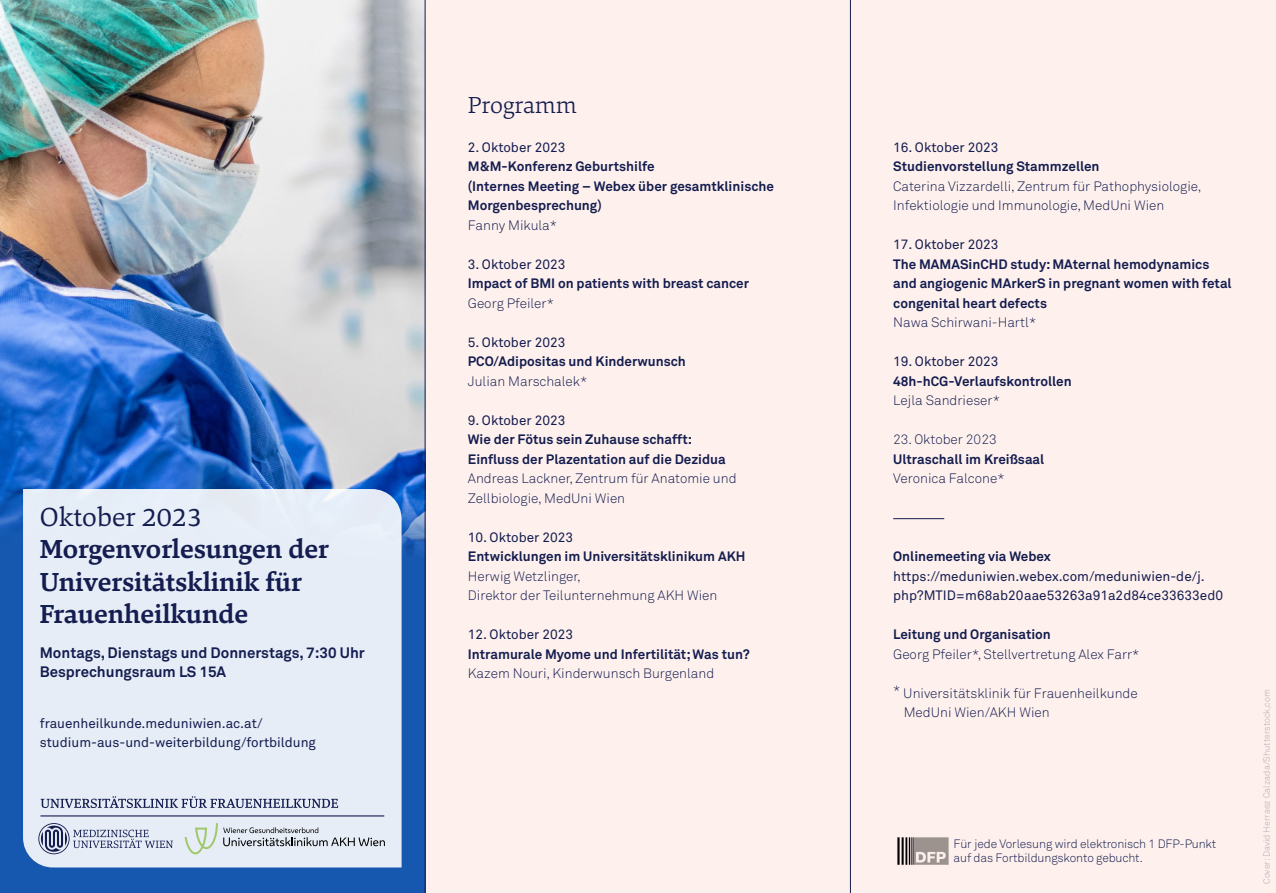
<style>
.page{position:relative;width:1276px;height:893px;background:#fff}
.page>*{position:absolute;margin:0;border:0;box-sizing:border-box;transform-origin:0 0}
.Cover_Weiß_Titel{font:700 27px "Danton";color:#141d50}
.Cover_Weiß_Titel-2{font:27px "Danton";color:#141d50}
.innen_Große_Überschr{font:300 24px "Danton";letter-spacing:-.005em;color:#141d50}
.t1{font:700 15px/19.5px "Akkurat Pro";color:#141d50}
.Überschrift{font:700 13.5px/19.5px "Akkurat Pro";color:#141d50}
.Fließtext{font:300 13.5px/19.5px "Akkurat Pro";color:#141d50}
.Uhrzeit{font:13.5px "Akkurat Pro";color:#141d50}
.Überschrift-2{font:13.5px/19.5px "Akkurat Pro";color:#141d50}
.Cover_weißF_Adresse{font:13.5px/19.5px "Akkurat Pro";color:#141d50}
.Fließtext-2{font:300 12px/13.5px "Akkurat Pro";letter-spacing:-.01em;color:#141d50}
.t2{font:300 9px "Akkurat Pro";color:#aeaeae}
</style>
<div class="page">
<div style="left:405px;top:0;width:871px;height:893px;background:#fef0ec"></div>
<hr style="left:893px;top:518px;width:51px;height:1px;background:#141d50">
<img style="left:897px;top:837px;width:52px;height:28px">
<img style="left:0;top:0;width:425px;height:464px">
<svg style="left:0;top:464px;width:425px;height:429px;background:#1e5fb5"></svg>
<div style="left:23px;top:489px;width:378px;height:378px;background:#e7edf6"></div>
<hr style="left:425px;top:0;width:1px;height:893px;background:#141d50">
<svg style="left:41px;top:796px;width:297px;height:12px;background:#a9b0c5"></svg>
<hr style="left:40px;top:815px;width:344px;height:1px;background:#141d50">
<svg style="left:185px;top:823px;width:200px;height:31px;background:#cfd6db"></svg>
<svg style="left:38px;top:823px;width:135px;height:31px;background:#bfc5d6"></svg>
<hr style="left:850px;top:0;width:1px;height:893px;background:#141d50">
<p class="Cover_Weiß_Titel-2" style="left:40px;top:499px;width:164px">Oktober 2023</p>
<p class="Cover_Weiß_Titel" style="left:40px;top:532px;width:291px">Morgenvorlesungen der</p>
<p class="Cover_Weiß_Titel" style="left:40px;top:564px;width:264px">Universitätsklinik für</p>
<p class="Cover_Weiß_Titel" style="left:40px;top:596px;width:210px">Frauenheilkunde</p>
<p class="t1" style="left:40px;top:642px;width:327px">Montags, Dienstags und Donnerstags, 7:30 Uhr<br>Besprechungsraum LS 15A</p>
<p class="Cover_weißF_Adresse" style="left:40px;top:713px;width:278px">frauenheilkunde.meduniwien.ac.at/ studium-aus-und-weiterbildung/fortbildung</p>
<p class="innen_Große_Überschr" style="left:468px;top:89px;width:110px">Programm</p>
<p class="Uhrzeit" style="left:468px;top:139px;width:99px">2. Oktober 2023</p>
<p class="Überschrift" style="left:468px;top:156px;width:188px">M&amp;M-Konferenz Geburtshilfe</p>
<p class="Überschrift" style="left:468px;top:176px;width:308px">(Internes Meeting – Webex über gesamtklinische</p>
<p class="Überschrift" style="left:468px;top:195px;width:135px">Morgenbesprechung)</p>
<p class="Fließtext" style="left:468px;top:215px;width:91px">Fanny Mikula*</p>
<p class="Uhrzeit" style="left:468px;top:256px;width:99px">3. Oktober 2023</p>
<p class="Überschrift" style="left:468px;top:273px;width:283px">Impact of BMI on patients with breast cancer</p>
<p class="Fließtext" style="left:468px;top:293px;width:88px">Georg Pfeiler*</p>
<p class="Uhrzeit" style="left:468px;top:334px;width:99px">5. Oktober 2023</p>
<p class="Überschrift" style="left:468px;top:351px;width:219px">PCO/Adipositas und Kinderwunsch</p>
<p class="Fließtext" style="left:468px;top:371px;width:121px">Julian Marschalek*</p>
<p class="Uhrzeit" style="left:468px;top:412px;width:99px">9. Oktober 2023</p>
<p class="Überschrift" style="left:468px;top:429px;width:259px">Wie der Fötus sein Zuhause schafft:<br>Einfluss der Plazentation auf die Dezidua</p>
<p class="Fließtext" style="left:468px;top:469px;width:270px">Andreas Lackner, Zentrum für Anatomie und<br>Zellbiologie, MedUni Wien</p>
<p class="Uhrzeit" style="left:468px;top:529px;width:107px">10. Oktober 2023</p>
<p class="Überschrift" style="left:468px;top:546px;width:279px">Entwicklungen im Universitätsklinikum AKH</p>
<p class="Fließtext" style="left:468px;top:566px;width:251px">Herwig Wetzlinger,<br>Direktor der Teilunternehmung AKH Wien</p>
<p class="Uhrzeit" style="left:468px;top:626px;width:107px">12. Oktober 2023</p>
<p class="Überschrift" style="left:468px;top:644px;width:284px">Intramurale Myome und Infertilität; Was tun?</p>
<p class="Fließtext" style="left:468px;top:664px;width:248px">Kazem Nouri, Kinderwunsch Burgenland</p>
<p class="Uhrzeit" style="left:893px;top:139px;width:107px">16. Oktober 2023</p>
<p class="Überschrift" style="left:893px;top:156px;width:208px">Studienvorstellung Stammzellen</p>
<p class="Fließtext" style="left:893px;top:176px;width:310px">Caterina Vizzardelli, Zentrum für Pathophysiologie,<br>Infektiologie und Immunologie, MedUni Wien</p>
<p class="Uhrzeit" style="left:893px;top:236px;width:107px">17. Oktober 2023</p>
<p class="Überschrift" style="left:893px;top:254px;width:340px">The MAMASinCHD study: MAternal hemodynamics and angiogenic MArkerS in pregnant women with fetal congenital heart defects</p>
<p class="Fließtext" style="left:893px;top:313px;width:144px">Nawa Schirwani-Hartl*</p>
<p class="Uhrzeit" style="left:893px;top:353px;width:107px">19. Oktober 2023</p>
<p class="Überschrift" style="left:893px;top:371px;width:180px">48h-hCG-Verlaufskontrollen</p>
<p class="Fließtext" style="left:893px;top:391px;width:108px">Lejla Sandrieser*</p>
<p class="Fließtext" style="left:893px;top:430px;width:105px">23. Oktober 2023</p>
<p class="Überschrift" style="left:893px;top:449px;width:153px">Ultraschall im Kreißsaal</p>
<p class="Fließtext" style="left:893px;top:469px;width:113px">Veronica Falcone*</p>
<p class="Überschrift" style="left:893px;top:546px;width:159px">Onlinemeeting via Webex</p>
<p class="Überschrift-2" style="left:893px;top:566px;width:331px">https://meduniwien.webex.com/meduniwien-de/j. php?MTID=m68ab20aae53263a91a2d84ce33633ed0</p>
<p class="Überschrift" style="left:893px;top:624px;width:159px">Leitung und Organisation</p>
<p class="Fließtext" style="left:893px;top:644px;width:248px">Georg Pfeiler*, Stellvertretung Alex Farr*</p>
<p class="Fließtext" style="left:903px;top:683px;width:235px;text-indent:-10px">* Universitätsklinik für Frauenheilkunde<br>MedUni Wien/AKH Wien</p>
<p class="Fließtext-2" style="left:953px;top:837px;width:264px">Für jede Vorlesung wird elektronisch 1 DFP-Punkt auf das Fortbildungskonto gebucht.</p>
<p class="t2" style="left:1261px;top:884px;width:196px;rotate:-90deg">Cover: David Herraez Calzada/Shutterstock,com</p>
</div>
